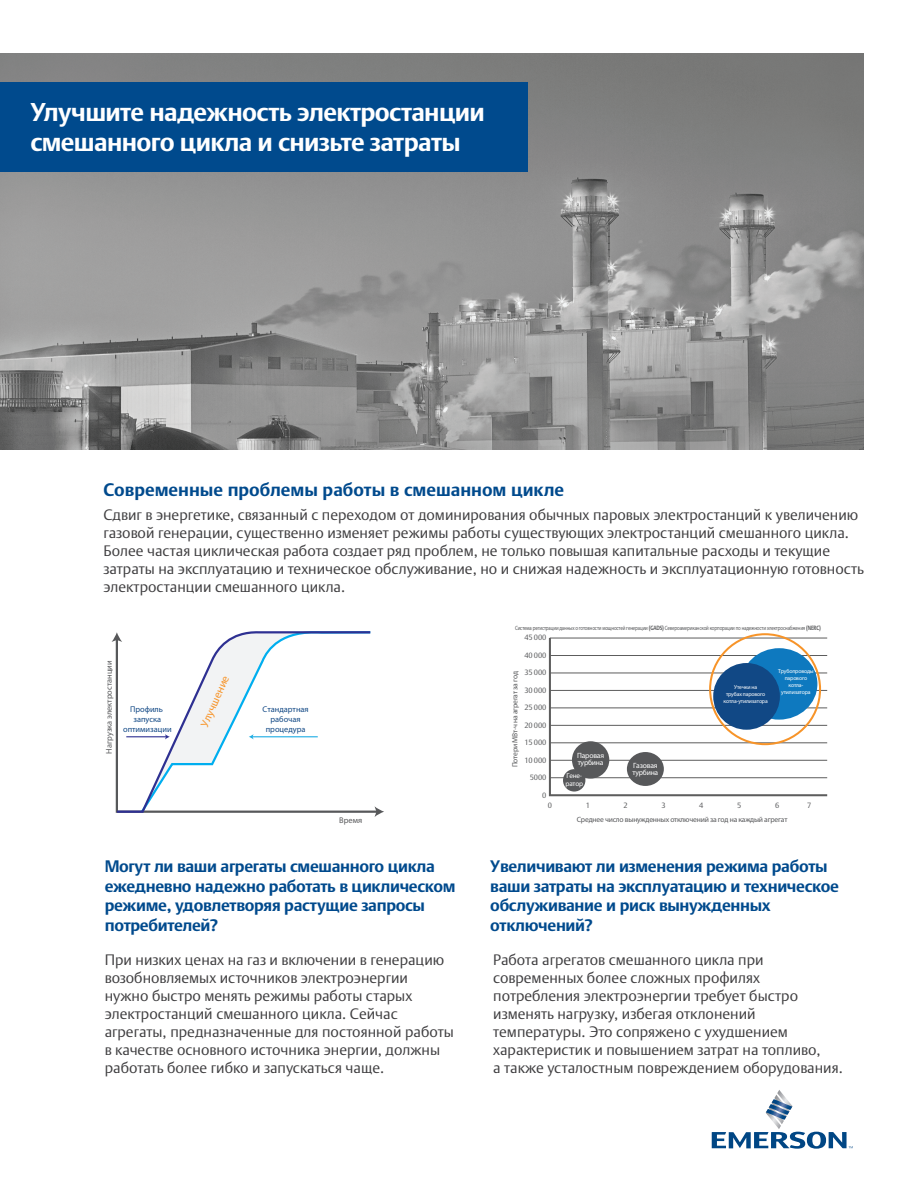
<style>
.page{position:relative;width:918px;height:1188px;background:#fff}
.page>*{position:absolute;margin:0;border:0;box-sizing:border-box;transform-origin:0 0}
.t1{font:700 25.5px/30px "DTL Argo CT";letter-spacing:-.025em;color:#fff}
.t2{font:700 18px "DTL Argo CT";color:#004a8d}
.t3{font:700 16.5px/19.5px "DTL Argo CT";letter-spacing:-.02em;color:#004a8d}
.t4{font:300 15px/18px "DTL Argo CT";color:#3f3e40}
.t5{font:11.25px "Myriad Pro";color:#f79429}
.t6{font:8.4px/10.1px "Myriad Pro";color:#114885;text-align:center}
.t7{font:8.4px "Myriad Pro";color:#57585a}
.t8{font:7.5px "Myriad Pro";letter-spacing:-.025em;color:#57585a}
.t9{font:7.5px "DTL Argo T Light";letter-spacing:-.025em;color:#57585a}
.t10{font:7.5px/7.2px "Myriad Pro";letter-spacing:-.025em;color:#fff}
.t11{font:7.2px/7.2px "Myriad Pro";letter-spacing:-.025em;color:#fff}
.t12{font:6.15px "Myriad Pro";letter-spacing:-.025em;color:#58595b;scale:.8 1}
.t13{font:5.7px/6.9px "Myriad Pro";letter-spacing:-.025em;color:#fff;text-align:center}
.s1{font-family:"DTL Argo T";font-weight:700}
.s2{font-family:"DTL Argo T Light"}
</style>
<div class="page">
<svg style="left:712px;top:1090px;width:141px;height:59px"></svg>
<img style="left:0;top:54px;width:864px;height:396px">
<div style="left:0;top:83px;width:527px;height:89px;background:#004a8d"></div>
<svg style="left:115px;top:632px;width:24px;height:181px"></svg>
<hr style="left:126px;top:736px;width:40px;height:1px;background:#2e3092">
<svg style="left:139px;top:631px;width:245px;height:186px"></svg>
<svg style="left:548px;top:636px;width:279px;height:161px"></svg>
<div style="left:627px;top:752px;width:37px;height:34px;background:#57585a;border-radius:50%"></div>
<div style="left:572px;top:741px;width:37px;height:38px;background:#57585a;border-radius:50%"></div>
<div style="left:563px;top:769px;width:22px;height:23px;background:#57585a;border-radius:50%"></div>
<div style="left:709px;top:633px;width:112px;height:112px;border:2px solid #f79429;border-radius:50%"></div>
<div style="left:741px;top:648px;width:76px;height:72px;background:#0e79bf;border-radius:50%"></div>
<div style="left:713px;top:663px;width:67px;height:67px;background:#114885;border-radius:50%"></div>
<h1 class="t1" style="left:30px;top:97px;width:456px">Улучшите надежность электростанции смешанного цикла и снизьте затраты</h1>
<p class="t2" style="left:104px;top:479px;width:462px">Современные проблемы работы в смешанном цикле</p>
<p class="t4" style="left:104px;top:505px;width:762px">Сдвиг в энергетике, связанный с переходом от доминирования обычных паровых электростанций к увеличению газовой генерации, существенно изменяет режимы работы существующих электростанций смешанного цикла.<br>Более частая циклическая работа создает ряд проблем, не только повышая капитальные расходы и текущие затраты на эксплуатацию и техническое обслуживание, но и снижая надежность и эксплуатационную готовность электростанции смешанного цикла.</p>
<p class="t7" style="left:104px;top:754px;width:95px;rotate:-90deg">Нагрузка электростанции</p>
<p class="t6" style="left:123px;top:704px;width:50px">Профиль запуска оптимизации</p>
<p class="t5" style="left:198px;top:723px;width:56px;rotate:-66deg">Улучшение</p>
<p class="t6" style="left:263px;top:704px;width:48px">Стандартная рабочая процедура</p>
<p class="t7" style="left:339px;top:815px;width:24px">Время</p>
<p class="t12" style="left:515px;top:624px;width:384px">Система регистрации данных о готовности мощностей генерации <span class="s1">(GADS)</span> Североамериканской корпорации по надежности электроснабжения <span class="s1">(NERC)</span></p>
<p class="t9" style="left:525px;top:633px;width:23px">45 000</p>
<p class="t9" style="left:525px;top:651px;width:23px">40 000</p>
<p class="t9" style="left:525px;top:668px;width:23px">35 000</p>
<p class="t9" style="left:525px;top:686px;width:23px">30 000</p>
<p class="t9" style="left:525px;top:703px;width:23px">25 000</p>
<p class="t9" style="left:525px;top:721px;width:23px">20 000</p>
<p class="t9" style="left:525px;top:738px;width:23px">15 000</p>
<p class="t9" style="left:525px;top:756px;width:23px">10 000</p>
<p class="t9" style="left:530px;top:773px;width:18px">5000</p>
<p class="t9" style="left:542px;top:790px;width:6px">0</p>
<p class="t8" style="left:510px;top:767px;width:97px;rotate:-90deg">Потери МВт<span class="s2">·</span>ч на агрегат за год</p>
<p class="t10" style="left:577px;top:752px;width:29px">Паровая турбина</p>
<p class="t11" style="left:565px;top:772px;width:19px">Гене&shy;ратор</p>
<p class="t10" style="left:632px;top:761px;width:27px">Газовая турбина</p>
<p class="t13" style="left:724px;top:684px;width:46px">Утечки на<br>трубах парового котла<span class="s2">-</span>утилизатора</p>
<p class="t13" style="left:778px;top:668px;width:37px">Трубопроводы парового котла&shy;утилизатора</p>
<p class="t9" style="left:548px;top:801px;width:6px">0</p>
<p class="t9" style="left:586px;top:801px;width:6px">1</p>
<p class="t9" style="left:624px;top:801px;width:6px">2</p>
<p class="t9" style="left:661px;top:801px;width:6px">3</p>
<p class="t9" style="left:699px;top:801px;width:6px">4</p>
<p class="t9" style="left:737px;top:801px;width:6px">5</p>
<p class="t9" style="left:775px;top:801px;width:6px">6</p>
<p class="t9" style="left:807px;top:801px;width:6px">7</p>
<p class="t8" style="left:577px;top:815px;width:212px">Среднее число вынужденных отключений за год на каждый агрегат</p>
<p class="t3" style="left:105px;top:857px;width:352px">Могут ли ваши агрегаты смешанного цикла ежедневно надежно работать в циклическом режиме, удовлетворяя растущие запросы потребителей?</p>
<p class="t3" style="left:490px;top:857px;width:350px">Увеличивают ли изменения режима работы ваши затраты на эксплуатацию и техническое обслуживание и риск вынужденных отключений?</p>
<p class="t4" style="left:105px;top:951px;width:351px">При низких ценах на газ и включении в генерацию возобновляемых источников электроэнергии нужно быстро менять режимы работы старых электростанций смешанного цикла. Сейчас агрегаты, предназначенные для постоянной работы в качестве основного источника энергии, должны работать более гибко и запускаться чаще.</p>
<p class="t4" style="left:493px;top:951px;width:351px">Работа агрегатов смешанного цикла при современных более сложных профилях потребления электроэнергии требует быстро изменять нагрузку, избегая отклонений температуры. Это сопряжено с ухудшением характеристик и повышением затрат на топливо,<br>а также усталостным повреждением оборудования.</p>
</div>
